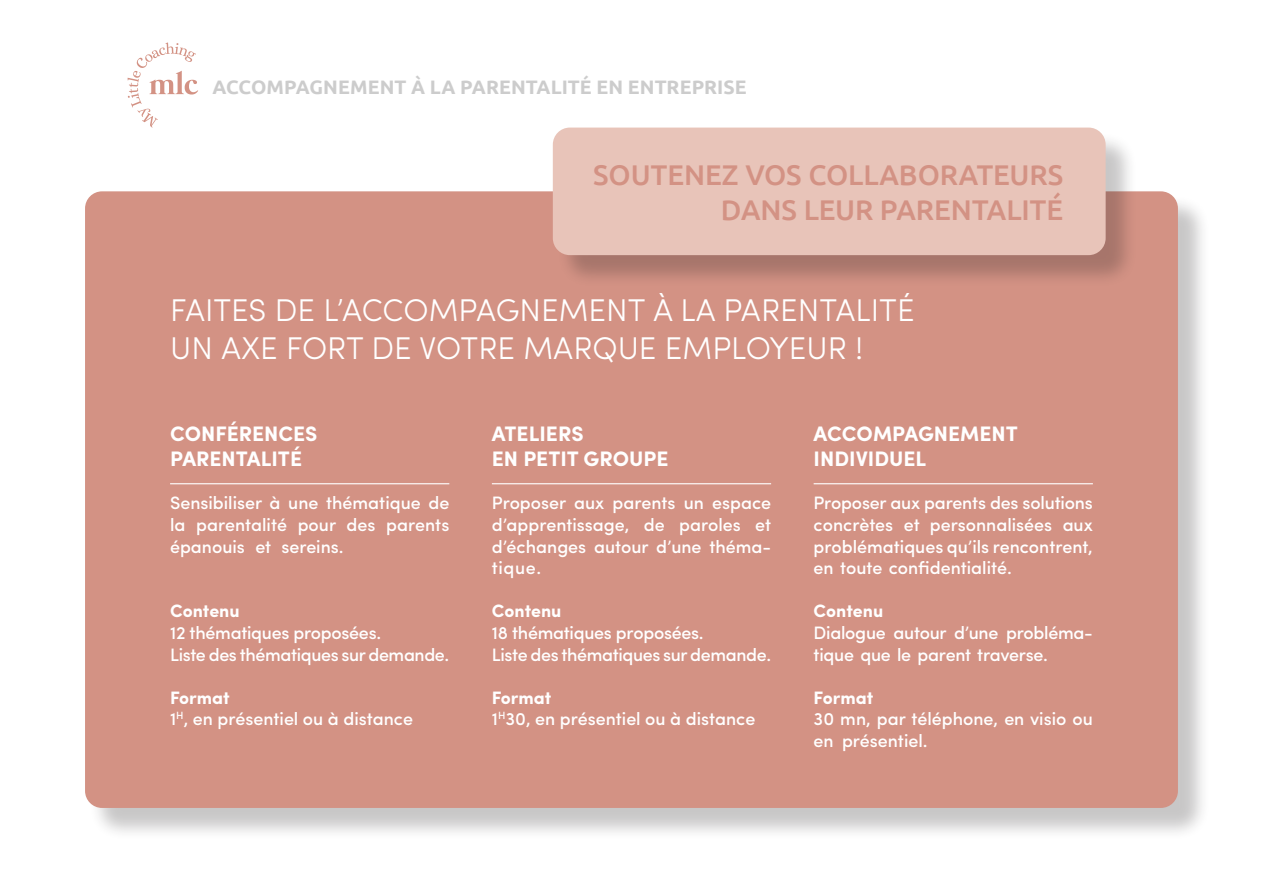
<style>
.page{position:relative;width:1263px;height:893px;background:#fff}
.page>*{position:absolute;margin:0;border:0;box-sizing:border-box;transform-origin:0 0}
.t1{font:300 31.5px "Sofia Pro";color:#fff}
.t2{font:500 28.5px/34.2px "Ubuntu";color:#d39284;text-align:right}
.t3{font:700 21px/25.2px "Sofia Pro";color:#fff}
.t4{font:700 19.5px "Ubuntu";color:#ccc}
.t5{font:500 18px/21.6px "Sofia Pro";color:#fff;text-align:justify}
.t6{font:500 18px "Sofia Pro";letter-spacing:-.02em;color:#fff}
.t7{font:700 18px "Sofia Pro";color:#fff}
</style>
<div class="page">
<div style="left:89px;top:195px;width:1121px;height:645px;background:#231f20;opacity:.25"></div>
<div style="left:85px;top:191px;width:1093px;height:617px;background:#d39284;border-radius:17px"></div>
<hr style="left:170px;top:483px;width:279px;height:1px;background:#fff">
<hr style="left:492px;top:483px;width:279px;height:1px;background:#fff">
<hr style="left:814px;top:483px;width:279px;height:1px;background:#fff">
<svg style="left:128px;top:43px;width:70px;height:85px"></svg>
<div style="left:556px;top:131px;width:582px;height:156px;background:#231f20;opacity:.25"></div>
<div style="left:553px;top:128px;width:553px;height:127px;background:#e8c4b9;border-radius:17px"></div>
<p class="t4" style="left:213px;top:75px;width:536px">ACCOMPAGNEMENT À LA PARENTALITÉ EN ENTREPRISE</p>
<p class="t2" style="left:593px;top:157px;width:471px">SOUTENEZ VOS COLLABORATEURS<br>DANS LEUR PARENTALITÉ</p>
<p class="t1" style="left:170px;top:287px;width:746px">FAITES DE L’ACCOMPAGNEMENT À LA PARENTALITÉ</p>
<p class="t1" style="left:170px;top:325px;width:695px">UN AXE FORT DE VOTRE MARQUE EMPLOYEUR !</p>
<p class="t3" style="left:170px;top:420px;width:149px">CONFÉRENCES<br>PARENTALITÉ</p>
<p class="t5" style="left:170px;top:491px;width:281px">Sensibiliser à une thématique de la parentalité pour des parents épanouis et sereins.</p>
<p class="t7" style="left:170px;top:597px;width:71px">Contenu</p>
<p class="t5" style="left:170px;top:621px;width:213px">12 thématiques proposées.</p>
<p class="t6" style="left:170px;top:641px;width:281px">Liste des thématiques sur demande.</p>
<p class="t7" style="left:170px;top:684px;width:61px">Format</p>
<p class="t5" style="left:170px;top:707px;width:244px">1<sup>H</sup>, en présentiel ou à distance</p>
<p class="t3" style="left:492px;top:420px;width:178px">ATELIERS<br>EN PETIT GROUPE</p>
<p class="t5" style="left:492px;top:491px;width:281px">Proposer aux parents un espace d’apprentissage, de paroles et d’échanges autour d’une théma&shy;tique.</p>
<p class="t7" style="left:492px;top:597px;width:71px">Contenu</p>
<p class="t5" style="left:492px;top:621px;width:213px">18 thématiques proposées.</p>
<p class="t6" style="left:492px;top:641px;width:281px">Liste des thématiques sur demande.</p>
<p class="t7" style="left:492px;top:684px;width:61px">Format</p>
<p class="t5" style="left:492px;top:707px;width:265px">1<sup>H</sup>30, en présentiel ou à distance</p>
<p class="t3" style="left:814px;top:420px;width:206px">ACCOMPAGNEMENT<br>INDIVIDUEL</p>
<p class="t5" style="left:814px;top:491px;width:281px">Proposer aux parents des solutions concrètes et personnalisées aux problématiques qu’ils rencontrent, en toute confidentialité.</p>
<p class="t7" style="left:814px;top:597px;width:71px">Contenu</p>
<p class="t5" style="left:814px;top:621px;width:281px">Dialogue autour d’une probléma&shy;tique que le parent traverse.</p>
<p class="t7" style="left:814px;top:684px;width:61px">Format</p>
<p class="t5" style="left:814px;top:707px;width:281px">30 mn, par téléphone, en visio ou en présentiel.</p>
</div>
